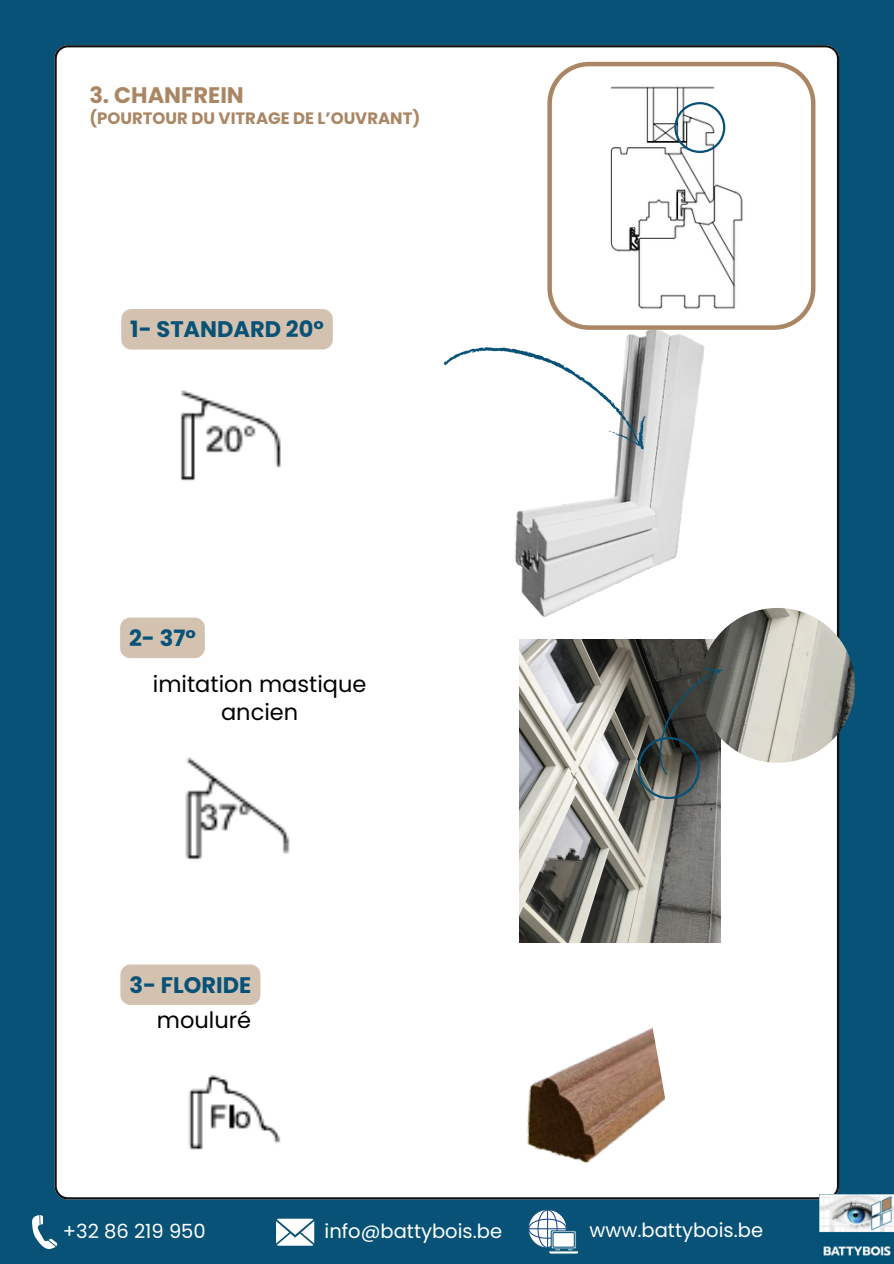
<style>
.page{position:relative;width:894px;height:1264px;background:#fff}
.page>*{position:absolute;margin:0;border:0;box-sizing:border-box;transform-origin:0 0}
.t1{font:22.5px/28.2px "Poppins";color:#000;text-align:center}
.t2{font:700 22.5px "Poppins";color:#075276}
.t3{font:700 22.5px "Poppins";color:#aa8664}
.t4{font:19.5px "Poppins";color:#fff}
.t5{font:700 16.5px "Poppins";color:#aa8664}
</style>
<div class="page">
<div style="left:0;top:0;width:893px;height:1263px;background:#075276"></div>
<div style="left:54px;top:45px;width:784px;height:1154px;background:#fff"></div>
<img style="left:164px;top:378px;width:125px;height:108px">
<img style="left:168px;top:745px;width:130px;height:120px">
<img style="left:168px;top:1052px;width:138px;height:98px">
<img style="left:480px;top:313px;width:258px;height:345px">
<svg style="left:434px;top:333px;width:225px;height:117px"></svg>
<img style="left:519px;top:639px;width:201px;height:303px">
<img style="left:699px;top:608px;width:155px;height:154px;border-radius:50%">
<img style="left:501px;top:985px;width:177px;height:214px">
<div style="left:121px;top:309px;width:212px;height:40px;background:#d4c2b1;border-radius:10px"></div>
<div style="left:120px;top:617px;width:85px;height:41px;background:#d4c2b1;border-radius:10px"></div>
<div style="left:120px;top:964px;width:140px;height:40px;background:#d4c2b1;border-radius:10px"></div>
<svg style="left:547px;top:62px;width:268px;height:268px"></svg>
<svg style="left:637px;top:657px;width:85px;height:141px"></svg>
<img style="left:819px;top:1194px;width:74px;height:62px">
<svg style="left:32px;top:1215px;width:25px;height:34px"></svg>
<svg style="left:276px;top:1218px;width:38px;height:27px"></svg>
<svg style="left:528px;top:1209px;width:51px;height:45px"></svg>
<p class="t3" style="left:89px;top:79px;width:156px">3. CHANFREIN</p>
<p class="t5" style="left:89px;top:107px;width:332px">(POURTOUR DU VITRAGE DE L’OUVRANT)</p>
<p class="t2" style="left:130px;top:313px;width:195px">1- STANDARD 20°</p>
<p class="t2" style="left:129px;top:622px;width:68px">2- 37°</p>
<p class="t1" style="left:153px;top:670px;width:215px">imitation mastique ancien</p>
<p class="t2" style="left:129px;top:968px;width:123px">3- FLORIDE</p>
<h2 class="t1" style="left:157px;top:1006px;width:96px">mouluré</h2>
<h1 class="t4" style="left:63px;top:1217px;width:144px">+32 86 219 950</h1>
<p class="t4" style="left:324px;top:1217px;width:179px">info@battybois.be</p>
<p class="t4" style="left:589px;top:1216px;width:175px">www.battybois.be</p>
</div>
